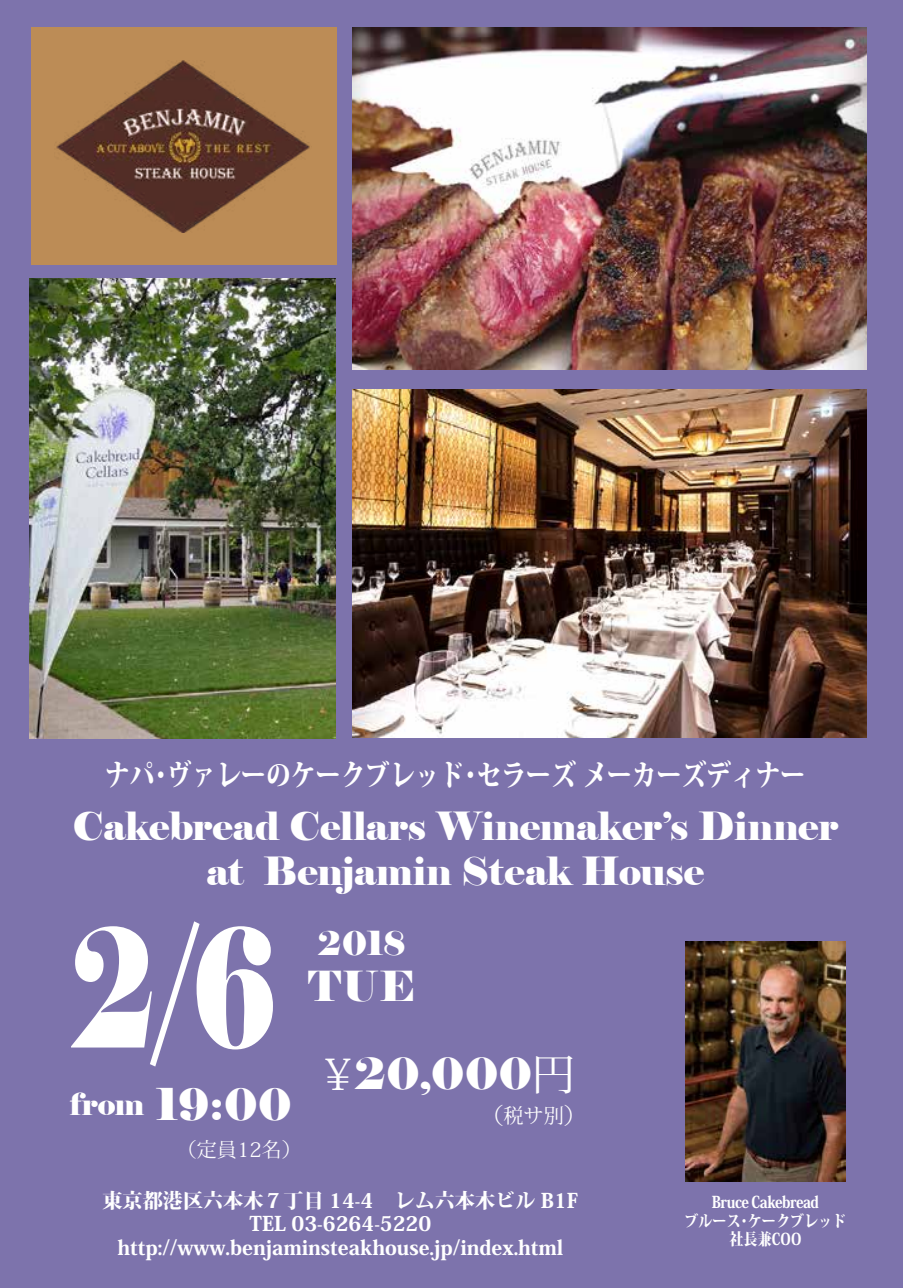
<style>
.page{position:relative;width:903px;height:1288px;background:#fff}
.page>*{position:absolute;margin:0;border:0;box-sizing:border-box;transform-origin:0 0}
.t1{font:163.8px "Elephant";color:#fff;scale:.73 1}
.t2{font:43.75px "Elephant";color:#fff}
.t3{font:43.4px "Elephant";color:#fff}
.t4{font:41.3px "Elephant";color:#fff}
.t5{font:38.68px/45px "Elephant";letter-spacing:-.005em;color:#fff;text-align:center}
.t6{font:33.07px "Elephant";color:#fff}
.t7{font:800 29.75px "Koz Min Pro";color:#fff;scale:.83 1}
.t8{font:800 20.12px/23.3px "Koz Min Pro";color:#fff;text-align:center}
.t9{font:20.12px "Koz Min Pr 6 N";color:#fff}
.t10{font:800 16.28px/18.6px "Koz Min Pro";color:#fff;text-align:center;scale:.87 1}
.s1{font-family:"Koz Min Pr 6 N"}
.s2{font-size:22.75px}
.s3{font-size:30.62px}
</style>
<div class="page">
<div style="left:0;top:0;width:903px;height:1287px;background:#7d73ac"></div>
<div style="left:31px;top:28px;width:306px;height:237px;background:#bc8c56"></div>
<img style="left:353px;top:28px;width:513px;height:341px">
<img style="left:686px;top:941px;width:159px;height:240px">
<img style="left:56px;top:60px;width:254px;height:172px">
<img style="left:353px;top:389px;width:513px;height:348px">
<img style="left:30px;top:278px;width:306px;height:460px">
<h3 class="t7" style="left:105px;top:752px;width:845px">ナパ・ヴァレーのケークブレッド・セラーズ メーカーズディナー</h3>
<h3 class="t5" style="left:73px;top:804px;width:767px">Cakebread Cellars Winemaker’s Dinner at Benjamin Steak House</h3>
<h3 class="t6" style="left:318px;top:921px;width:90px">2018</h3>
<h1 class="t1" style="left:69px;top:886px;width:287px">2/6</h1>
<h3 class="t4" style="left:308px;top:960px;width:108px">TUE</h3>
<h3 class="t3" style="left:316px;top:1046px;width:261px"><span class="s1">￥</span>20,000<span class="s1">円</span></h3>
<p class="t9" style="left:480px;top:1104px;width:108px"><span class="s2">（</span>税サ別<span class="s2">）</span></p>
<h2 class="t2" style="left:70px;top:1076px;width:224px"><span class="s3">from</span> 19:00</h2>
<p class="t9" style="left:177px;top:1137px;width:127px">（定員12名）</p>
<p class="t8" style="left:102px;top:1187px;width:477px">東京都港区六本木７丁目 14-4 レム六本木ビル B1F<br>TEL 03-6264-5220 http://www.benjaminsteakhouse.jp/index.html</p>
<p class="t10" style="left:684px;top:1191px;width:188px">Bruce Cakebread<br>ブルース・ケークブレッド社長兼COO</p>
</div>
